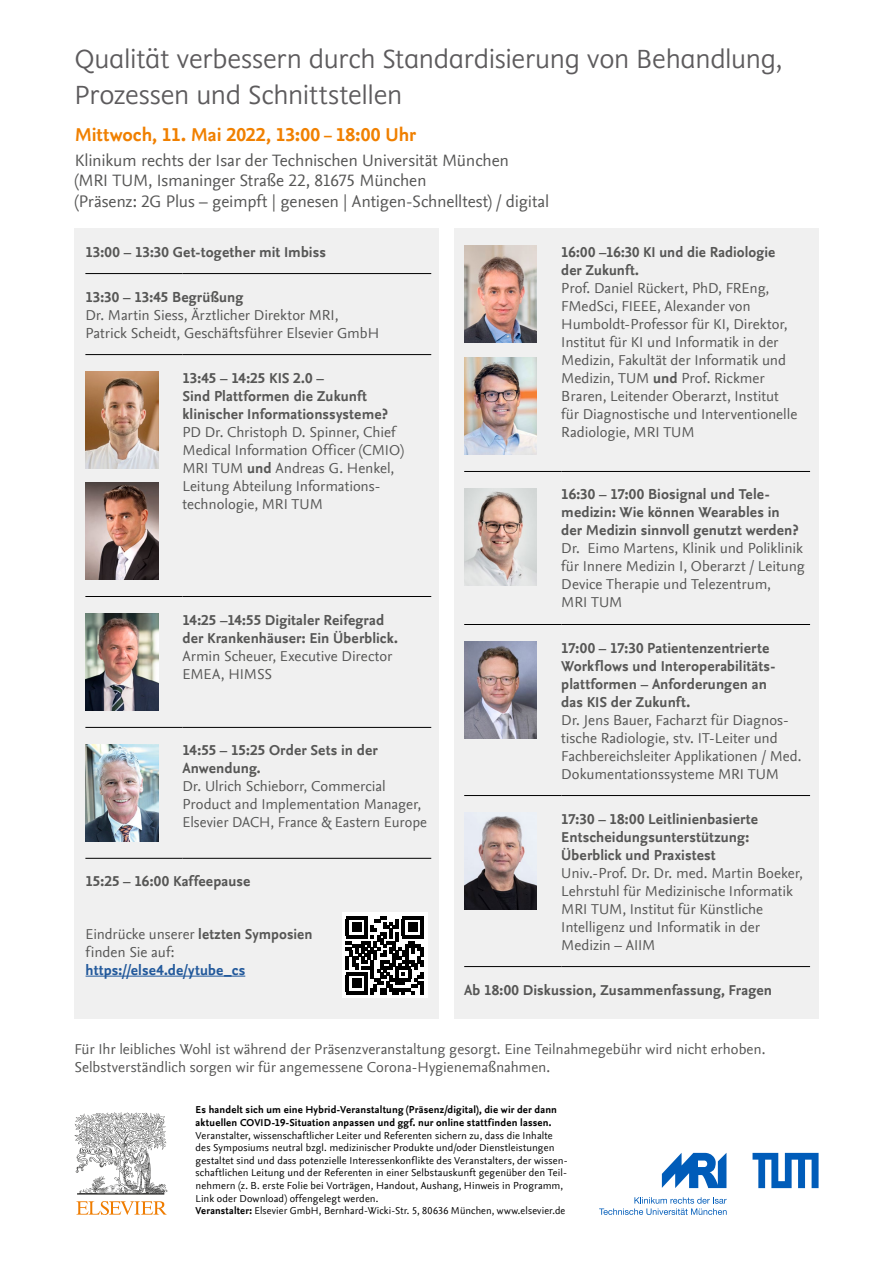
<style>
.page{position:relative;width:893px;height:1263px;background:#fff}
.page>*{position:absolute;margin:0;border:0;box-sizing:border-box;transform-origin:0 0}
.t1{font:300 30px/36px "Elsevier Display";letter-spacing:-.01em;color:#5d5b5d}
.t2{font:700 19.5px "Nexus Sans Offc";letter-spacing:-.005em;color:#f08000}
.t3{font:17.25px/20.7px "Nexus Sans Offc";letter-spacing:-.01em;color:#565655}
.body_10{font:15px/18px "Nexus Sans Offc";color:#565655}
.t4{font:700 15px/18px "Nexus Sans Offc";letter-spacing:.005em;color:#565655}
.t5{font:700 15px "Nexus Sans Offc";letter-spacing:.005em;color:#22599b}
.t6{font:10.5px/12.6px "Nexus Sans Offc";letter-spacing:.01em;color:#000}
.t7{font:700 10.5px/12.6px "Nexus Sans Offc";letter-spacing:.015em;color:#000}
.s1{font-weight:700}
</style>
<div class="page">
<svg style="left:74px;top:1112px;width:94px;height:82px"></svg>
<svg style="left:76px;top:1201px;width:91px;height:14px"></svg>
<div style="left:74px;top:228px;width:365px;height:791px;background:#f0f0f0"></div>
<div style="left:454px;top:228px;width:365px;height:791px;background:#f0f0f0"></div>
<hr style="left:85px;top:273px;width:97px;height:1px;background:#000">
<hr style="left:182px;top:273px;width:249px;height:1px;background:#000">
<hr style="left:85px;top:354px;width:97px;height:1px;background:#000">
<hr style="left:182px;top:354px;width:249px;height:1px;background:#000">
<hr style="left:85px;top:596px;width:97px;height:1px;background:#000">
<hr style="left:182px;top:596px;width:249px;height:1px;background:#000">
<hr style="left:85px;top:727px;width:97px;height:1px;background:#000">
<hr style="left:182px;top:727px;width:249px;height:1px;background:#000">
<hr style="left:85px;top:858px;width:97px;height:1px;background:#000">
<hr style="left:182px;top:858px;width:249px;height:1px;background:#000">
<img style="left:85px;top:372px;width:73px;height:96px">
<img style="left:85px;top:483px;width:73px;height:96px">
<img style="left:85px;top:613px;width:73px;height:97px">
<img style="left:85px;top:744px;width:73px;height:97px">
<hr style="left:464px;top:471px;width:97px;height:1px;background:#000">
<hr style="left:561px;top:471px;width:249px;height:1px;background:#000">
<hr style="left:464px;top:624px;width:97px;height:1px;background:#000">
<hr style="left:561px;top:624px;width:249px;height:1px;background:#000">
<hr style="left:464px;top:795px;width:97px;height:1px;background:#000">
<hr style="left:561px;top:795px;width:249px;height:1px;background:#000">
<hr style="left:464px;top:966px;width:97px;height:1px;background:#000">
<hr style="left:561px;top:966px;width:249px;height:1px;background:#000">
<img style="left:464px;top:246px;width:73px;height:96px">
<img style="left:464px;top:358px;width:73px;height:96px">
<img style="left:464px;top:488px;width:73px;height:97px">
<img style="left:464px;top:641px;width:73px;height:97px">
<img style="left:464px;top:816px;width:73px;height:93px">
<hr style="left:86px;top:976px;width:159px;height:1px;background:#22599b">
<div style="left:342px;top:913px;width:85px;height:85px;background:#fff"></div>
<svg style="left:346px;top:916px;width:78px;height:78px"></svg>
<svg style="left:599px;top:1197px;width:128px;height:18px"></svg>
<svg style="left:662px;top:1153px;width:64px;height:35px"></svg>
<svg style="left:752px;top:1153px;width:67px;height:35px"></svg>
<p class="t1" style="left:74px;top:40px;width:709px">Qualität verbessern durch Standardisierung von Behandlung,<br>Prozessen und Schnittstellen</p>
<p class="t2" style="left:75px;top:123px;width:343px">Mittwoch, 11. Mai 2022, 13:00 – 18:00 Uhr</p>
<p class="t3" style="left:75px;top:150px;width:476px">Klinikum rechts der Isar der Technischen Universität München<br>(MRI TUM, Ismaninger Straße 22, 81675 München<br>(Präsenz: 2G Plus – geimpft | genesen | Antigen-Schnelltest) / digital</p>
<p class="t4" style="left:85px;top:243px;width:242px">13:00 – 13:30 Get-together mit Imbiss</p>
<p class="body_10" style="left:85px;top:288px;width:295px"><span class="s1">13:30 – 13:45 Begrüßung<br></span>Dr. Martin Siess, Ärztlicher Direktor MRI,<br>Patrick Scheidt, Geschäftsführer Elsevier GmbH</p>
<p class="t4" style="left:182px;top:369px;width:207px">13:45 – 14:25 KIS 2.0 –<br>Sind Plattformen die Zukunft klinischer Informationssysteme?</p>
<p class="body_10" style="left:182px;top:423px;width:223px">PD Dr. Christoph D. Spinner, Chief<br>Medical Information Officer (CMIO)<br>MRI TUM <span class="s1">und</span> Andreas G. Henkel,<br>Leitung Abteilung Informations&shy;technologie, MRI TUM</p>
<p class="t4" style="left:561px;top:243px;width:215px">16:00 –16:30 KI und die Radiologie der Zukunft.</p>
<p class="body_10" style="left:561px;top:279px;width:237px">Prof. Daniel Rückert, PhD, FREng, FMedSci, FIEEE, Alexander von Humboldt-Professor für KI, Direktor, Institut für KI und Informatik in der Medizin, Fakultät der Informatik und Medizin, TUM <span class="s1">und</span> Prof. Rickmer Braren, Leitender Oberarzt, Institut für Diagnostische und Interventionelle Radiologie, MRI TUM</p>
<p class="t4" style="left:561px;top:486px;width:239px">16:30 – 17:00 Biosignal und Tele&shy;medizin: Wie können Wearables in der Medizin sinnvoll genutzt werden?</p>
<p class="body_10" style="left:561px;top:540px;width:245px">Dr. Eimo Martens, Klinik und Poliklinik für Innere Medizin I, Oberarzt / Leitung<br>Device Therapie und Telezentrum,<br>MRI TUM</p>
<p class="t4" style="left:561px;top:639px;width:216px">17:00 – 17:30 Patientenzentrierte<br>Workflows und Interoperabilitäts&shy;plattformen – Anforderungen an das KIS der Zukunft.</p>
<p class="body_10" style="left:561px;top:711px;width:242px">Dr. Jens Bauer, Facharzt für Diagnos&shy;tische Radiologie, stv. IT-Leiter und Fachbereichsleiter Applikationen / Med.<br>Dokumentationssysteme MRI TUM</p>
<p class="t4" style="left:561px;top:810px;width:198px">17:30 – 18:00 Leitlinienbasierte<br>Entscheidungsunterstützung:<br>Überblick und Praxistest</p>
<p class="body_10" style="left:561px;top:864px;width:243px">Univ.-Prof. Dr. Dr. med. Martin Boeker,<br>Lehrstuhl für Medizinische Informatik<br>MRI TUM, Institut für Künstliche<br>Intelligenz und Informatik in der<br>Medizin – AIIM</p>
<p class="t4" style="left:464px;top:981px;width:309px">Ab 18:00 Diskussion, Zusammenfassung, Fragen</p>
<p class="t4" style="left:182px;top:611px;width:217px">14:25 –14:55 Digitaler Reifegrad der Krankenhäuser: Ein Überblick.</p>
<p class="body_10" style="left:182px;top:647px;width:211px">Armin Scheuer, Executive Director<br>EMEA, HIMSS</p>
<p class="t4" style="left:182px;top:742px;width:197px">14:55 – 15:25 Order Sets in der<br>Anwendung.</p>
<p class="body_10" style="left:182px;top:778px;width:246px">Dr. Ulrich Schieborr, Commercial<br>Product and Implementation Manager,<br>Elsevier DACH, France &amp; Eastern Europe</p>
<p class="t4" style="left:85px;top:873px;width:167px">15:25 – 16:00 Kaffeepause</p>
<p class="body_10" style="left:86px;top:925px;width:229px">Eindrücke unserer <span class="s1">letzten Symposien </span>finden Sie auf:</p>
<p class="t5" style="left:86px;top:961px;width:161px">https://else4.de/ytube_cs</p>
<p class="body_10" style="left:74px;top:1041px;width:692px">Für Ihr leibliches Wohl ist während der Präsenzveranstaltung gesorgt. Eine Teilnahmegebühr wird nicht erhoben.<br>Selbstverständlich sorgen wir für angemessene Corona-Hygienemaßnahmen.</p>
<p class="t7" style="left:196px;top:1104px;width:363px">Es handelt sich um eine Hybrid-Veranstaltung (Präsenz/digital), die wir der dann aktuellen COVID-19-Situation anpassen und ggf. nur online stattfinden lassen.</p>
<p class="t6" style="left:196px;top:1129px;width:373px">Veranstalter, wissenschaftlicher Leiter und Referenten sichern zu, dass die Inhalte des Symposiums neutral bzgl. medizinischer Produkte und/oder Dienstleistungen gestaltet sind und dass potenzielle Interessenkonflikte des Veranstalters, der wissen&shy;schaftlichen Leitung und der Referenten in einer Selbstauskunft gegenüber den Teil&shy;nehmern (z. B. erste Folie bei Vorträgen, Handout, Aushang, Hinweis in Programm, Link oder Download) offengelegt werden.</p>
<p class="t6" style="left:196px;top:1205px;width:371px"><span class="s1">Veranstalter:</span> Elsevier GmbH, Bernhard-Wicki-Str. 5, 80636 München, www.elsevier.de</p>
</div>
